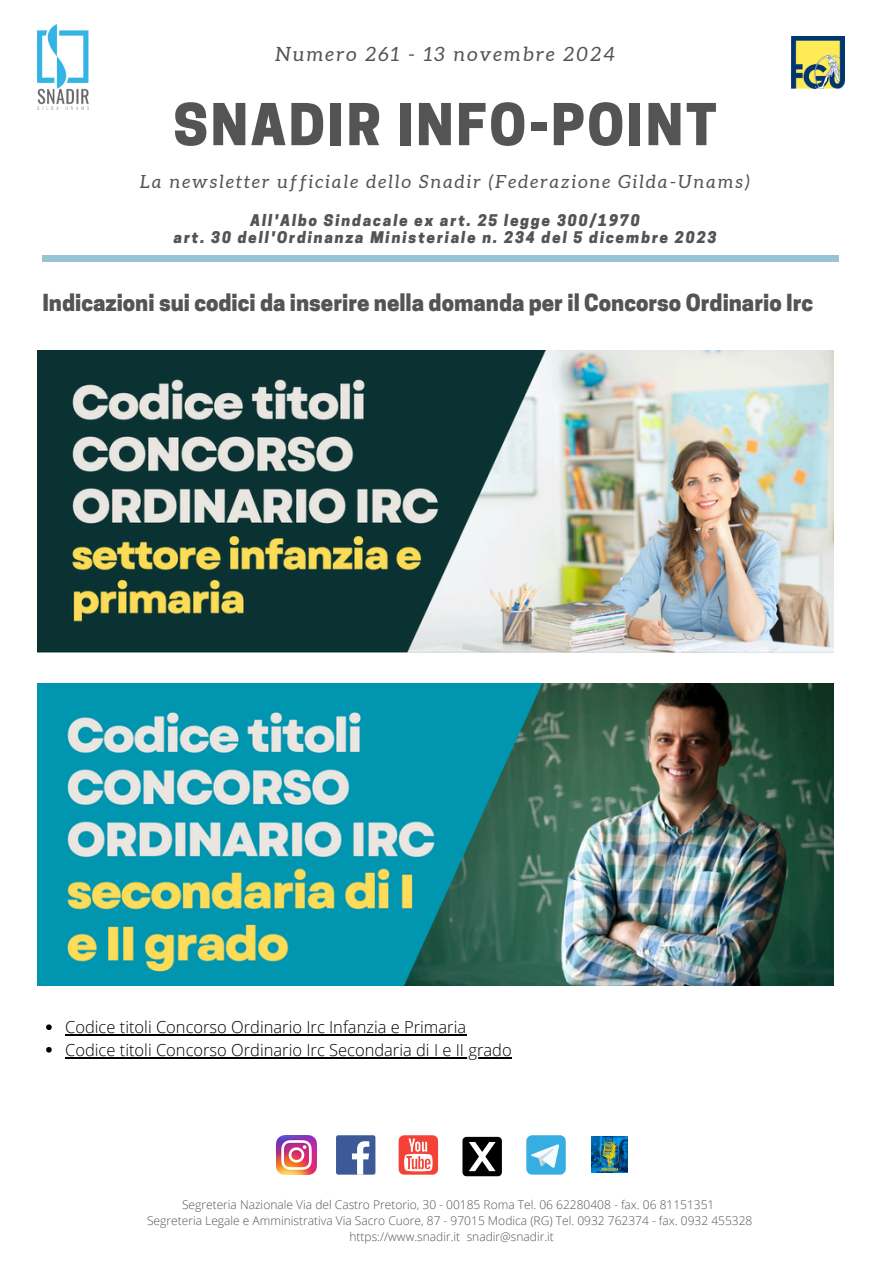
<style>
.page{position:relative;width:894px;height:1264px;background:#fff}
.page>*{position:absolute;margin:0;border:0;box-sizing:border-box;transform-origin:0 0}
.t1{font:800 54.15px "Cooper Hewitt";letter-spacing:.05em;color:#545454}
.t2{font:800 22.05px "Cooper Hewitt";color:#545454}
.t3{font:italic 19.65px "Aleo";letter-spacing:.12em;color:#545454}
.t4{font:italic 18.15px "Aleo";letter-spacing:.12em;color:#545454}
.t5{font:300 16.5px "Open Sans";color:#000}
.t6{font:italic 800 15.15px/16.8px "Cooper Hewitt";letter-spacing:.12em;color:#545454;text-align:center}
.t7{font:300 12px "Open Sans";color:#545454}
</style>
<div class="page">
<div style="left:43px;top:255px;width:795px;height:6px;background:#98c3d5"></div>
<img style="left:37px;top:25px;width:52px;height:84px">
<img style="left:791px;top:36px;width:53px;height:53px">
<img style="left:277px;top:1135px;width:39px;height:39px">
<div style="left:336px;top:1135px;width:39px;height:39px;background:#3d5a98;border-radius:2px"></div>
<svg style="left:352px;top:1141px;width:17px;height:33px"></svg>
<div style="left:398px;top:1135px;width:40px;height:39px;background:#f44336;border-radius:5px"></div>
<svg style="left:404px;top:1138px;width:28px;height:33px"></svg>
<svg style="left:526px;top:1135px;width:39px;height:39px"></svg>
<img style="left:591px;top:1136px;width:36px;height:36px">
<svg style="left:462px;top:1136px;width:39px;height:40px"></svg>
<img style="left:37px;top:350px;width:795px;height:302px">
<svg style="left:46px;top:1024px;width:6px;height:6px"></svg>
<hr style="left:65px;top:1034px;width:401px;height:1px;background:#000">
<svg style="left:46px;top:1047px;width:6px;height:5px"></svg>
<hr style="left:65px;top:1057px;width:446px;height:1px;background:#000">
<img style="left:37px;top:683px;width:795px;height:302px">
<p class="t3" style="left:275px;top:43px;width:340px">Numero 261 - 13 novembre 2024</p>
<p class="t1" style="left:173px;top:104px;width:544px">SNADIR INFO-POINT</p>
<p class="t4" style="left:140px;top:171px;width:611px">La newsletter ufficiale dello Snadir (Federazione Gilda-Unams)</p>
<p class="t6" style="left:174px;top:213px;width:544px">All'Albo Sindacale ex art. 25 legge 300/1970<br>art. 30 dell'Ordinanza Ministeriale n. 234 del 5 dicembre 2023</p>
<p class="t2" style="left:42px;top:294px;width:772px">Indicazioni sui codici da inserire nella domanda per il Concorso Ordinario Irc</p>
<h4 class="t5" style="left:65px;top:1015px;width:402px">Codice titoli Concorso Ordinario Irc Infanzia e Primaria</h4>
<h2 class="t5" style="left:65px;top:1038px;width:448px">Codice titoli Concorso Ordinario Irc Secondaria di I e II grado</h2>
<p class="t7" style="left:182px;top:1196px;width:533px">Segreteria Nazionale Via del Castro Pretorio, 30 - 00185 Roma Tel. 06 62280408 - fax. 06 81151351</p>
<p class="t7" style="left:147px;top:1212px;width:606px">Segreteria Legale e Amministrativa Via Sacro Cuore, 87 - 97015 Modica (RG) Tel. 0932 762374 - fax. 0932 455328</p>
<p class="t7" style="left:349px;top:1228px;width:206px">https://www.snadir.it snadir@snadir.it</p>
</div>
